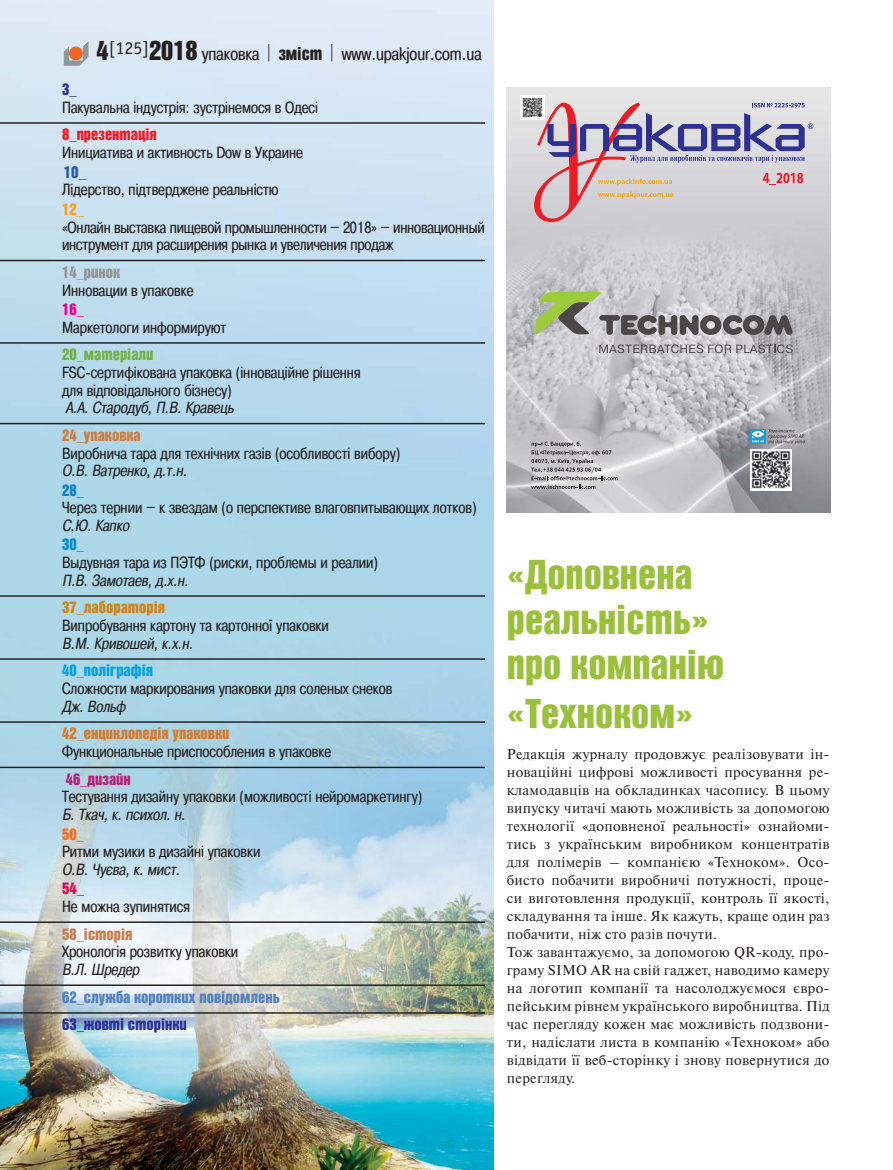
<style>
.page{position:relative;width:893px;height:1170px;background:#fff}
.page>*{position:absolute;margin:0;border:0;box-sizing:border-box;transform-origin:0 0}
.t1{font:40.5px/45px "Bastion Kontrast Alt C";color:#9bc03c}
.t2{font:18px "Pragmatica Cond C";color:#231f20}
.t3{font:16.5px "Bastion Kontrast Alt C";color:#275aa9}
.t4{font:16.2px/17.7px "Pragmatica Cond C";color:#231f20}
.t5{font:italic 16.2px "Pragmatica Cond C";color:#231f20}
.t6{font:16.2px "Bastion Kontrast Alt C";color:#5180c1}
.t7{font:16.2px "Bastion Kontrast Alt C";color:#d87a29}
.t8{font:16.2px "Bastion Kontrast Alt C";color:#2e3092}
.t9{font:16.2px "Bastion Kontrast Alt C";color:#d38217}
.t10{font:16.2px "Bastion Kontrast Alt C";color:#ed1c24}
.t11{font:16.2px "Bastion Kontrast Alt C";color:#00a2e0}
.t12{font:16.2px "Bastion Kontrast Alt C";color:#72b344}
.t13{font:16.2px "Bastion Kontrast Alt C";color:#cd7d3e}
.t14{font:16.2px "Bastion Kontrast Alt C";color:#c77c4f}
.t15{font:16.2px "Bastion Kontrast Alt C";color:#b62079}
.t16{font:16.2px "Bastion Kontrast Alt C";color:#939598}
.t17{font:16.2px "Bastion Kontrast Alt C";color:#f99f1b}
.t18{font:16.2px "Bastion Kontrast Alt C";color:#ec008c}
.t19{font:16.2px "Bastion Kontrast Alt C";color:#0e80c4}
.t20{font:16.2px "Bastion Kontrast Alt C";color:#008ed0}
.t21{font:16.2px "Bastion Kontrast Alt C";color:#f36f21}
.t22{font:16.2px "Bastion Kontrast Alt C";color:#d70e52}
.t23{font:14.25px/18px "Newton C";letter-spacing:.02em;color:#231f20}
.s1{font-family:"Bastion Kontrast Alt C";font-size:27px}
.s2{font-family:"Bastion Kontrast Alt C"}
</style>
<div class="page">
<img style="left:0;top:1px;width:493px;height:1169px">
<hr style="left:0;top:122px;width:485px;height:2px;background:#231f20">
<hr style="left:0;top:260px;width:485px;height:1px;background:#231f20">
<hr style="left:0;top:342px;width:485px;height:2px;background:#231f20">
<hr style="left:0;top:423px;width:485px;height:1px;background:#231f20">
<hr style="left:0;top:595px;width:485px;height:2px;background:#231f20">
<hr style="left:0;top:658px;width:485px;height:2px;background:#231f20">
<hr style="left:0;top:721px;width:485px;height:2px;background:#231f20">
<hr style="left:0;top:767px;width:485px;height:1px;background:#231f20">
<hr style="left:0;top:921px;width:485px;height:2px;background:#231f20">
<hr style="left:0;top:984px;width:485px;height:2px;background:#231f20">
<hr style="left:0;top:1012px;width:485px;height:2px;background:#231f20">
<svg style="left:64px;top:41px;width:24px;height:25px"></svg>
<img style="left:507px;top:87px;width:323px;height:425px">
<img style="left:520px;top:96px;width:24px;height:23px">
<svg style="left:534px;top:103px;width:279px;height:119px;background:#c3b6c4"></svg>
<div style="left:750px;top:429px;width:15px;height:15px;background:#1f9dd9"></div>
<svg style="left:752px;top:429px;width:52px;height:14px"></svg>
<div style="left:750px;top:449px;width:41px;height:41px;background:#fff"></div>
<img style="left:751px;top:450px;width:39px;height:39px">
<svg style="left:531px;top:442px;width:86px;height:47px;background:#b4b3b6"></svg>
<svg style="left:535px;top:292px;width:258px;height:43px;background:#a3a69b"></svg>
<svg style="left:599px;top:344px;width:193px;height:9px;background:#a19fa2"></svg>
<svg style="left:268px;top:44px;width:1px;height:17px"></svg>
<svg style="left:331px;top:44px;width:1px;height:17px"></svg>
<p class="t2" style="left:97px;top:47px;width:386px"><span class="s1">4</span><sup>[125]</sup><span class="s1">2018</span> упаковка <span class="s2">зміст</span> www.upakjour.com.ua</p>
<p class="t8" style="left:62px;top:83px;width:16px">3_</p>
<p class="t4" style="left:62px;top:99px;width:257px">Пакувальна індустрія: зустрінемося в Одесі</p>
<p class="t10" style="left:62px;top:129px;width:96px">8_презентація</p>
<p class="t4" style="left:62px;top:145px;width:242px">Инициатива и активность Dow в Украине</p>
<p class="t3" style="left:64px;top:166px;width:24px">10_</p>
<p class="t4" style="left:62px;top:182px;width:218px">Лідерство, підтверджене реальністю</p>
<p class="t17" style="left:62px;top:203px;width:23px">12_</p>
<p class="t4" style="left:62px;top:219px;width:424px">«Онлайн выставка пищевой промышленности – 2018» – инновационный инструмент для расширения рынка и увеличения продаж</p>
<p class="t16" style="left:62px;top:266px;width:60px">14_ринок</p>
<p class="t4" style="left:62px;top:282px;width:133px">Инновации в упаковке</p>
<p class="t18" style="left:62px;top:303px;width:23px">16_</p>
<p class="t4" style="left:62px;top:319px;width:165px">Маркетологи информируют</p>
<p class="t12" style="left:62px;top:349px;width:93px">20_матеріали</p>
<p class="t4" style="left:62px;top:365px;width:300px">FSC-сертифікована упаковка (інноваційне рішення для відповідального бізнесу)</p>
<p class="t5" style="left:66px;top:402px;width:172px">А.А. Стародуб, П.В. Кравець</p>
<p class="t13" style="left:62px;top:429px;width:80px">24_упаковка</p>
<p class="t4" style="left:62px;top:445px;width:340px">Виробнича тара для технічних газів (особливості вибору)</p>
<p class="t5" style="left:62px;top:465px;width:129px">О.В. Ватренко, д.т.н.</p>
<p class="t19" style="left:62px;top:484px;width:23px">28_</p>
<p class="t4" style="left:62px;top:500px;width:416px">Через тернии – к звездам (о перспективе влаговпитывающих лотков)</p>
<p class="t5" style="left:62px;top:519px;width:71px">С.Ю. Капко</p>
<p class="t20" style="left:62px;top:539px;width:23px">30_</p>
<p class="t4" style="left:62px;top:555px;width:317px">Выдувная тара из ПЭТФ (риски, проблемы и реалии)</p>
<p class="t5" style="left:62px;top:574px;width:130px">П.В. Замотаев, д.х.н.</p>
<p class="t9" style="left:62px;top:602px;width:104px">37_лабораторія</p>
<p class="t4" style="left:62px;top:618px;width:268px">Випробування картону та картонної упаковки</p>
<p class="t5" style="left:62px;top:637px;width:135px">В.М. Кривошей, к.х.н.</p>
<p class="t11" style="left:62px;top:665px;width:92px">40_поліграфія</p>
<p class="t4" style="left:62px;top:681px;width:332px">Сложности маркирования упаковки для соленых снеков</p>
<p class="t5" style="left:62px;top:700px;width:67px">Дж. Вольф</p>
<p class="t7" style="left:62px;top:728px;width:169px">42_енциклопедія упаковки</p>
<p class="t4" style="left:62px;top:744px;width:271px">Функциональные приспособления в упаковке</p>
<p class="t15" style="left:66px;top:773px;width:67px">46_дизайн</p>
<p class="t4" style="left:62px;top:789px;width:362px">Тестування дизайну упаковки (можливості нейромаркетингу)</p>
<p class="t5" style="left:62px;top:809px;width:127px">Б. Ткач, к. психол. н.</p>
<p class="t21" style="left:62px;top:828px;width:23px">50_</p>
<p class="t4" style="left:62px;top:844px;width:200px">Ритми музики в дизайні упаковки</p>
<p class="t5" style="left:62px;top:863px;width:122px">О.В. Чуєва, к. мист.</p>
<p class="t22" style="left:62px;top:883px;width:23px">54_</p>
<p class="t4" style="left:62px;top:899px;width:129px">Не можна зупинятися</p>
<p class="t14" style="left:62px;top:928px;width:72px">58_історія</p>
<p class="t4" style="left:62px;top:944px;width:178px">Хронологія розвитку упаковки</p>
<p class="t5" style="left:62px;top:963px;width:81px">В.Л. Шредер</p>
<p class="t6" style="left:62px;top:991px;width:219px">62_служба коротких повідомлень</p>
<p class="t8" style="left:62px;top:1019px;width:126px">63_жовті сторінки</p>
<h1 class="t1" style="left:507px;top:555px;width:219px">«Доповнена реальність» про компанію</h1>
<h1 class="t1" style="left:507px;top:693px;width:188px">«Техноком»</h1>
<p class="t23" style="left:507px;top:746px;width:324px">Редакція журналу продовжує реалізовувати ін&shy;новаційні цифрові можливості просування ре&shy;кламодавців на обкладинках часопису. В цьому випуску читачі мають можливість за допомогою технології «доповненої реальності» ознайоми&shy;тись з українським виробником концентратів для полімерів – компанією «Техноком». Осо&shy;бисто побачити виробничі потужності, проце&shy;си виготовлення продукції, контроль її якості, складування та інше. Як кажуть, краще один раз побачити, ніж сто разів почути.<br>Тож завантажуємо, за допомогою QR-коду, про&shy;граму SIMO AR на свій гаджет, наводимо камеру на логотип компанії та насолоджуємося євро&shy;пейським рівнем українського виробництва. Під час перегляду кожен має можливість подзвони&shy;ти, надіслати листа в компанію «Техноком» або відвідати її веб-сторінку і знову повернутися до перегляду.</p>
</div>
